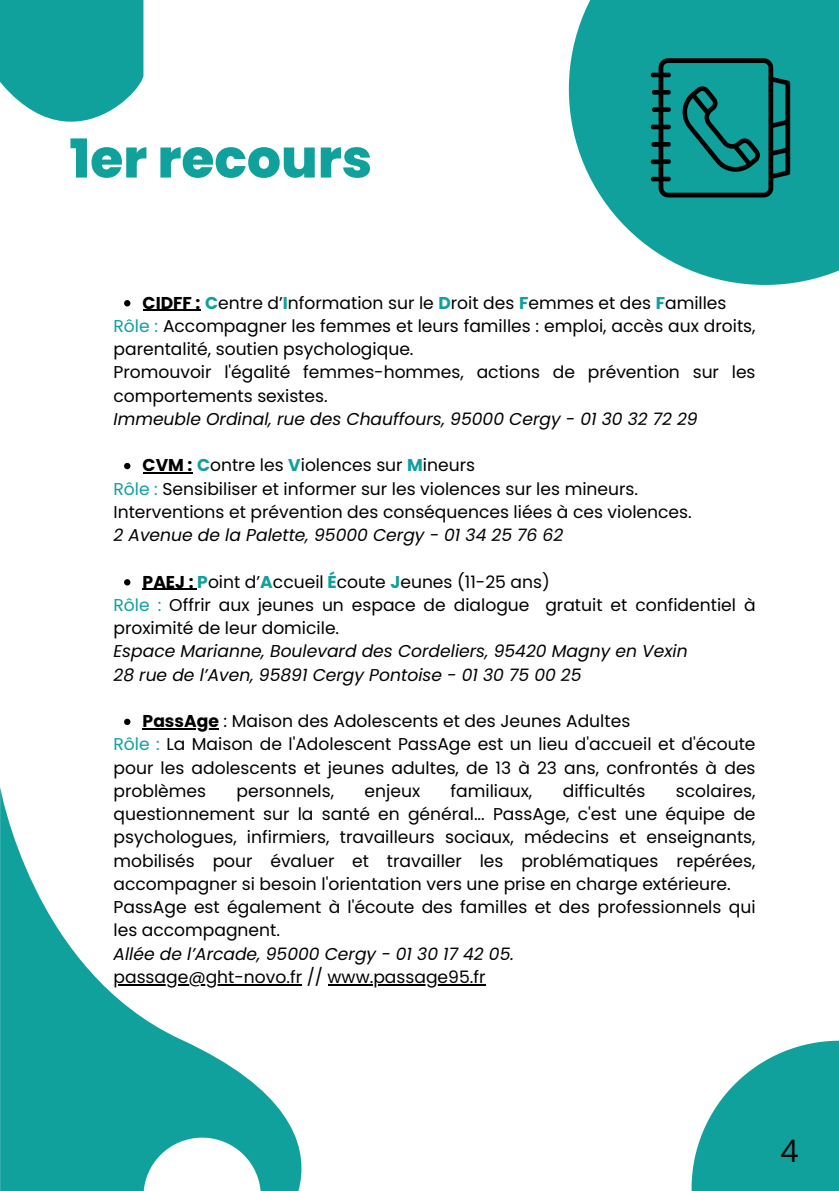
<style>
.page{position:relative;width:839px;height:1191px;background:#fff}
.page>*{position:absolute;margin:0;border:0;box-sizing:border-box;transform-origin:0 0}
.t1{font:800 53.6px "Poppins";color:#10a19d}
.t2{font:31px "Open Sans";color:#000}
.t3{font:17.2px/23.2px "Poppins";color:#000}
.t4{font:italic 17.2px "Poppins";color:#000}
.s1{font-weight:700}
.s2{font-weight:700;color:#10a19d}
.s3{color:#10a19d}
</style>
<div class="page">
<svg style="left:0;top:0;width:143px;height:122px;background:#2aaba7"></svg>
<svg style="left:0;top:787px;width:391px;height:404px"></svg>
<svg style="left:143px;top:1138px;width:117px;height:53px"></svg>
<svg style="left:691px;top:1041px;width:147px;height:150px"></svg>
<svg style="left:569px;top:0;width:269px;height:285px;fill:#10a19d"></svg>
<svg style="left:650px;top:58px;width:140px;height:140px;background:#0c7b77"></svg>
<svg style="left:124px;top:300px;width:6px;height:6px"></svg>
<hr style="left:143px;top:310px;width:57px;height:1px;background:#000">
<svg style="left:124px;top:463px;width:6px;height:6px"></svg>
<hr style="left:143px;top:472px;width:49px;height:1px;background:#000">
<svg style="left:124px;top:579px;width:6px;height:7px"></svg>
<hr style="left:143px;top:589px;width:54px;height:1px;background:#000">
<svg style="left:124px;top:719px;width:6px;height:6px"></svg>
<hr style="left:143px;top:728px;width:76px;height:1px;background:#000">
<hr style="left:113px;top:984px;width:189px;height:1px;background:#000">
<hr style="left:327px;top:984px;width:158px;height:1px;background:#000">
<p class="t1" style="left:69px;top:121px;width:304px">1er recours</p>
<p class="t3" style="left:143px;top:291px;width:585px"><span class="s1">CIDFF :</span> <span class="s2">C</span>entre d’<span class="s2">I</span>nformation sur le <span class="s2">D</span>roit des <span class="s2">F</span>emmes et des <span class="s2">F</span>amilles</p>
<h1 class="t3" style="left:113px;top:314px;width:643px"><span class="s3">Rôle :</span> Accompagner les femmes et leurs familles : emploi, accès aux droits, parentalité, soutien psychologique.</h1>
<p class="t3" style="left:113px;top:361px;width:643px">Promouvoir l'égalité femmes-hommes, actions de prévention sur les comportements sexistes.</p>
<p class="t4" style="left:113px;top:407px;width:585px">Immeuble Ordinal, rue des Chauffours, 95000 Cergy - 01 30 32 72 29</p>
<p class="t3" style="left:143px;top:454px;width:334px"><span class="s1">CVM :</span> <span class="s2">C</span>ontre les <span class="s2">V</span>iolences sur <span class="s2">M</span>ineurs</p>
<p class="t3" style="left:113px;top:477px;width:526px"><span class="s3">Rôle :</span> Sensibiliser et informer sur les violences sur les mineurs.</p>
<p class="t3" style="left:113px;top:500px;width:579px">Interventions et prévention des conséquences liées à ces violences.</p>
<p class="t4" style="left:113px;top:523px;width:451px">2 Avenue de la Palette, 95000 Cergy - 01 34 25 76 62</p>
<p class="t3" style="left:143px;top:570px;width:408px"><span class="s1">PAEJ :</span> <span class="s2">P</span>oint d’<span class="s2">A</span>ccueil <span class="s2">É</span>coute <span class="s2">J</span>eunes (11-25 ans)</p>
<p class="t3" style="left:113px;top:593px;width:643px"><span class="s3">Rôle :</span> Offrir aux jeunes un espace de dialogue gratuit et confidentiel à proximité de leur domicile.</p>
<p class="t4" style="left:113px;top:639px;width:575px">Espace Marianne, Boulevard des Cordeliers, 95420 Magny en Vexin</p>
<p class="t4" style="left:113px;top:663px;width:469px">28 rue de l’Aven, 95891 Cergy Pontoise - 01 30 75 00 25</p>
<p class="t3" style="left:143px;top:710px;width:489px"><span class="s1">PassAge</span> : Maison des Adolescents et des Jeunes Adultes</p>
<p class="t3" style="left:113px;top:733px;width:643px;text-align:justify"><span class="s3">Rôle :</span> La Maison de l'Adolescent PassAge est un lieu d'accueil et d'écoute pour les adolescents et jeunes adultes, de 13 à 23 ans, confrontés à des problèmes</p>
<p class="t3" style="left:236px;top:779px;width:99px">personnels,</p>
<p class="t3" style="left:364px;top:779px;width:57px">enjeux</p>
<p class="t3" style="left:450px;top:779px;width:83px">familiaux,</p>
<p class="t3" style="left:562px;top:779px;width:84px">difficultés</p>
<p class="t3" style="left:113px;top:779px;width:643px;text-align:justify;text-indent:562px">scolaires, questionnement sur la santé en général... PassAge, c'est une équipe de psychologues, infirmiers, travailleurs sociaux, médecins et enseignants, mobilisés pour évaluer et travailler les problématiques repérées, accompagner si besoin l'orientation vers une prise en charge extérieure.</p>
<p class="t3" style="left:113px;top:896px;width:643px">PassAge est également à l'écoute des familles et des professionnels qui les accompagnent.</p>
<p class="t4" style="left:113px;top:942px;width:402px">Allée de l’Arcade, 95000 Cergy - 01 30 17 42 05.</p>
<p class="t3" style="left:113px;top:965px;width:373px">passage@ght-novo.fr // www.passage95.fr</p>
<p class="t2" style="left:780px;top:1129px;width:19px">4</p>
</div>
